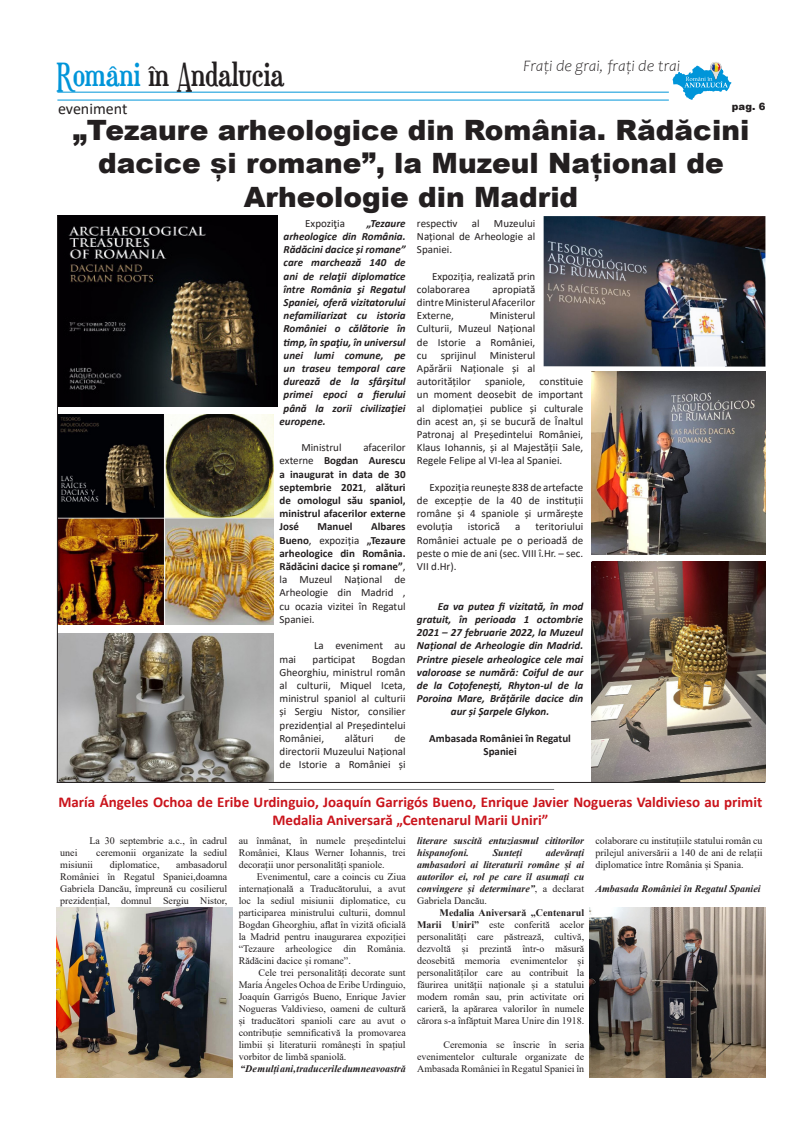
<style>
.page{position:relative;width:808px;height:1134px;background:#fff}
.page>*{position:absolute;margin:0;border:0;box-sizing:border-box;transform-origin:0 0}
.t1{font:34px "Euphorigenic";color:#231f20}
.t2{font:900 28px/33.6px "Arial";color:#231f20;text-align:center}
.t3{font:italic 300 16px "Candara";color:#231f20}
.t4{font:16px "Calibri";color:#231f20}
.t5{font:700 15px/18px "Calibri";color:#ca141c;text-align:center}
.t6{font:11px/13.2px "Calibri";color:#231f20;text-align:justify}
.t7{font:italic 700 11px "Calibri";color:#231f20}
.t8{font:700 11px/13.2px "Calibri";color:#231f20;text-align:justify}
.t9{font:10px/12px "Times New Roman";color:#231f20;text-align:justify}
.t10{font:italic 700 10px/12px "Times New Roman";color:#231f20}
.t11{font:900 10px "Arial";color:#231f20}
.s1{color:#0095d9}
.s2{font-weight:400}
.s3{font-weight:700}
.s4{font-weight:400;font-style:normal}
</style>
<div class="page">
<hr style="left:57px;top:100px;width:612px;height:1px;background:#0095d9">
<hr style="left:57px;top:92px;width:612px;height:1px;background:#0095d9">
<img style="left:58px;top:215px;width:220px;height:191px">
<img style="left:58px;top:414px;width:216px;height:210px">
<img style="left:544px;top:216px;width:221px;height:151px">
<img style="left:58px;top:633px;width:216px;height:149px">
<img style="left:592px;top:561px;width:173px;height:221px">
<img style="left:592px;top:371px;width:173px;height:183px">
<hr style="left:57px;top:782px;width:708px;height:1px;background:#231f20">
<hr style="left:57px;top:215px;width:1px;height:567px;background:#231f20">
<img style="left:590px;top:907px;width:175px;height:170px">
<img style="left:57px;top:907px;width:176px;height:170px">
<svg style="left:673px;top:66px;width:58px;height:34px"></svg>
<img style="left:710px;top:62px;width:12px;height:18px">
<hr style="left:269px;top:789px;width:285px;height:1px;background:#808285">
<p class="t3" style="left:523px;top:57px;width:159px">Frați de grai, frați de trai</p>
<p class="t1" style="left:56px;top:58px;width:230px"><span class="s1">Români</span> în Andalucia</p>
<p class="t2" style="left:73px;top:112px;width:678px">„Tezaure arheologice din România. Rădăcini dacice și romane”, la Muzeul Național de</p>
<p class="t2" style="left:244px;top:179px;width:336px">Arheologie din Madrid</p>
<p class="t6" style="left:305px;top:216px;width:41px">Expoziţia</p>
<p class="t7" style="left:367px;top:215px;width:40px">„Tezaure</p>
<p class="t7" style="left:284px;top:229px;width:124px">arheologice din România.</p>
<p class="t7" style="left:284px;top:242px;width:124px">Rădăcini dacice și romane”</p>
<p class="t7" style="left:284px;top:255px;width:124px">care marchează 140 de</p>
<p class="t7" style="left:284px;top:268px;width:124px">ani de relaţii diplomatice</p>
<p class="t7" style="left:284px;top:281px;width:124px">între România şi Regatul</p>
<p class="t7" style="left:284px;top:295px;width:124px">Spaniei, oferă vizitatorului</p>
<p class="t7" style="left:284px;top:308px;width:124px">nefamiliarizat cu istoria</p>
<p class="t7" style="left:284px;top:321px;width:124px">României o călătorie în</p>
<p class="t7" style="left:284px;top:334px;width:124px">timp, în spaţiu, în universul</p>
<p class="t7" style="left:284px;top:347px;width:124px">unei lumi comune, pe</p>
<p class="t7" style="left:284px;top:361px;width:124px">un traseu temporal care</p>
<p class="t7" style="left:284px;top:374px;width:124px">durează de la sfârşitul</p>
<p class="t7" style="left:284px;top:387px;width:124px">primei epoci a fierului</p>
<p class="t7" style="left:284px;top:400px;width:124px">până la zorii civilizaţiei</p>
<p class="t7" style="left:280px;top:413px;width:48px">europene.</p>
<p class="t6" style="left:301px;top:441px;width:42px">Ministrul</p>
<p class="t11" style="left:732px;top:99px;width:35px">pag. 6</p>
<p class="t4" style="left:58px;top:98px;width:71px">eveniment</p>
<p class="t6" style="left:417px;top:216px;width:120px;text-indent:77px">Muzeului Național de Arheologie al Spaniei.</p>
<p class="t6" style="left:417px;top:269px;width:120px;text-indent:15px">Expoziția, realizată prin colaborarea</p>
<p class="t6" style="left:417px;top:216px;width:42px">respectiv</p>
<p class="t6" style="left:472px;top:216px;width:9px">al</p>
<p class="t6" style="left:417px;top:282px;width:120px;text-indent:76px">apropiată dintre Ministerul Afacerilor Externe,</p>
<p class="t6" style="left:417px;top:309px;width:120px;text-indent:73px">Ministerul Culturii, Muzeul Național de Istorie a României, cu sprijinul Ministerul Apărării Naționale și al autorităților</p>
<p class="t6" style="left:485px;top:375px;width:42px">spaniole,</p>
<p class="t6" style="left:417px;top:375px;width:168px;text-indent:122px">constituie un moment deosebit de important al diplomației publice și culturale din acest an, și se bucură de Înaltul Patronaj al Președintelui României, Klaus Iohannis, și al Majestății Sale, Regele Felipe al VI-lea al Spaniei.</p>
<p class="t6" style="left:417px;top:480px;width:168px;text-indent:13px">Expoziția reunește 838 de artefacte de excepție de la 40 de instituții române și 4 spaniole și urmărește evoluția</p>
<p class="t8" style="left:280px;top:441px;width:128px;text-indent:84px"><span class="s2">afacerilor externe</span> Bogdan Aurescu a inaugurat in data de 30 septembrie 2021<span class="s2">,</span> alături de omologul său spaniol, ministrul afacerilor externe José</p>
<p class="t6" style="left:468px;top:520px;width:34px">istorică</p>
<p class="t6" style="left:515px;top:520px;width:7px">a</p>
<p class="t6" style="left:280px;top:520px;width:128px;text-indent:92px"><span class="s3">Albares Bueno</span>, expoziția <span class="s3">„Tezaure arheologice din România.<br>Rădăcini dacice și romane”</span>, la Muzeul Național de Arheologie din Madrid , cu ocazia vizitei în Regatul Spaniei.</p>
<p class="t6" style="left:314px;top:639px;width:93px">La eveniment au</p>
<p class="t6" style="left:280px;top:652px;width:18px">mai</p>
<p class="t6" style="left:313px;top:652px;width:44px">participat</p>
<p class="t8" style="left:318px;top:520px;width:37px">Manuel</p>
<p class="t6" style="left:417px;top:520px;width:168px;text-indent:119px">teritoriului României actuale pe o perioadă de peste o mie de ani (sec. VIII î.Hr. – sec.<br>VII d.Hr).</p>
<p class="t7" style="left:438px;top:598px;width:147px">Ea va putea fi vizitată, în mod</p>
<p class="t7" style="left:417px;top:611px;width:168px">gratuit, în perioada 1 octombrie</p>
<p class="t7" style="left:417px;top:625px;width:168px">2021 – 27 februarie 2022, la Muzeul</p>
<p class="t7" style="left:417px;top:638px;width:168px">Național de Arheologie din Madrid.</p>
<p class="t7" style="left:417px;top:651px;width:168px">Printre piesele arheologice cele mai</p>
<p class="t7" style="left:417px;top:664px;width:168px">valoroase se numără: Coiful de aur</p>
<p class="t7" style="left:417px;top:677px;width:168px">de la Coțofenești, Rhyton-ul de la</p>
<p class="t7" style="left:417px;top:691px;width:168px">Poroina Mare, Brățările dacice din</p>
<p class="t7" style="left:451px;top:704px;width:100px">aur și Șarpele Glykon.</p>
<p class="t8" style="left:429px;top:731px;width:143px;text-align:center">Ambasada României în Regatul<br>Spaniei</p>
<p class="t6" style="left:280px;top:652px;width:128px;text-indent:92px">Bogdan Gheorghiu, ministrul român al culturii, Miquel Iceta, ministrul spaniol al culturii și Sergiu Nistor, consilier prezidențial al Președintelui României,</p>
<p class="t6" style="left:345px;top:731px;width:30px">alături</p>
<p class="t6" style="left:280px;top:731px;width:128px;text-indent:115px">de directorii Muzeului Național de Istorie a României și</p>
<p class="t5" style="left:58px;top:793px;width:705px">María Ángeles Ochoa de Eribe Urdinguio, Joaquín Garrigós Bueno, Enrique Javier Nogueras Valdivieso au primit<br>Medalia Aniversară „Centenarul Marii Uniri”</p>
<p class="t9" style="left:89px;top:834px;width:139px">La 30 septembrie a.c., în cadrul</p>
<p class="t9" style="left:60px;top:846px;width:19px">unei</p>
<p class="t9" style="left:96px;top:846px;width:133px">ceremonii organizate la sediul</p>
<p class="t9" style="left:60px;top:858px;width:34px">misiunii</p>
<p class="t9" style="left:110px;top:858px;width:51px">diplomatice,</p>
<p class="t9" style="left:60px;top:858px;width:169px;text-indent:116px">ambasadorul României în Regatul Spaniei,doamna Gabriela Dancău, împreună cu cosilierul prezidențial, domnul Sergiu Nistor,</p>
<p class="t9" style="left:239px;top:834px;width:169px">au înmânat, în numele președintelui României, Klaus Werner Iohannis, trei decorații unor personalități spaniole.</p>
<p class="t9" style="left:239px;top:870px;width:169px;text-indent:18px">Evenimentul, care a coincis cu Ziua internațională a Traducătorului, a avut loc la sediul misiunii diplomatice, cu participarea ministrului culturii, domnul Bogdan Gheorghiu, aflat în vizită oficială la Madrid pentru inaugurarea expoziției “Tezaure arheologice din România.<br>Rădăcini dacice și romane”.</p>
<p class="t9" style="left:239px;top:966px;width:169px;text-indent:20px">Cele trei personalități decorate sunt María Ángeles Ochoa de Eribe Urdinguio, Joaquín Garrigós Bueno, Enrique Javier Nogueras Valdivieso, oameni de cultură și traducători spanioli care au avut o contribuție semnificativă la promovarea limbii și literaturii românești în spațiul vorbitor de limbă spaniolă.</p>
<p class="t10" style="left:240px;top:1062px;width:167px">“Demulțiani,traduceriledumneavoastră</p>
<p class="t10" style="left:417px;top:834px;width:169px">literare suscită entuziasmul cititorilor hispanofoni.</p>
<p class="t10" style="left:417px;top:846px;width:169px;text-align:justify;text-indent:129px">adevărați ambasadori ai literaturii române și ai autorilor ei, rol pe care îl asumați cu convingere și determinare”<span class="s4">, a declarat Gabriela Dancău.</span></p>
<p class="t9" style="left:417px;top:906px;width:169px;text-indent:23px"><span class="s3">Medalia Aniversară „Centenarul Marii Uniri”</span> este conferită acelor personalități care păstrează, cultivă, dezvoltă și prezintă într-o măsură deosebită memoria evenimentelor și personalităților care au contribuit la făurirea unității naționale și a statului modern român sau, prin activitate ori carieră, la apărarea valorilor în numele cărora s-a înfăptuit Marea Unire din 1918.</p>
<p class="t9" style="left:417px;top:1038px;width:169px;text-indent:26px">Ceremonia se înscrie în seria evenimentelor culturale organizate de Ambasada României în Regatul Spaniei în</p>
<p class="t10" style="left:493px;top:846px;width:31px">Sunteți</p>
<p class="t9" style="left:595px;top:834px;width:169px">colaborare cu instituțiile statului român cu prilejul aniversării a 140 de ani de relații diplomatice între România și Spania.</p>
<p class="t10" style="left:595px;top:882px;width:167px">Ambasada României în Regatul Spaniei</p>
</div>
